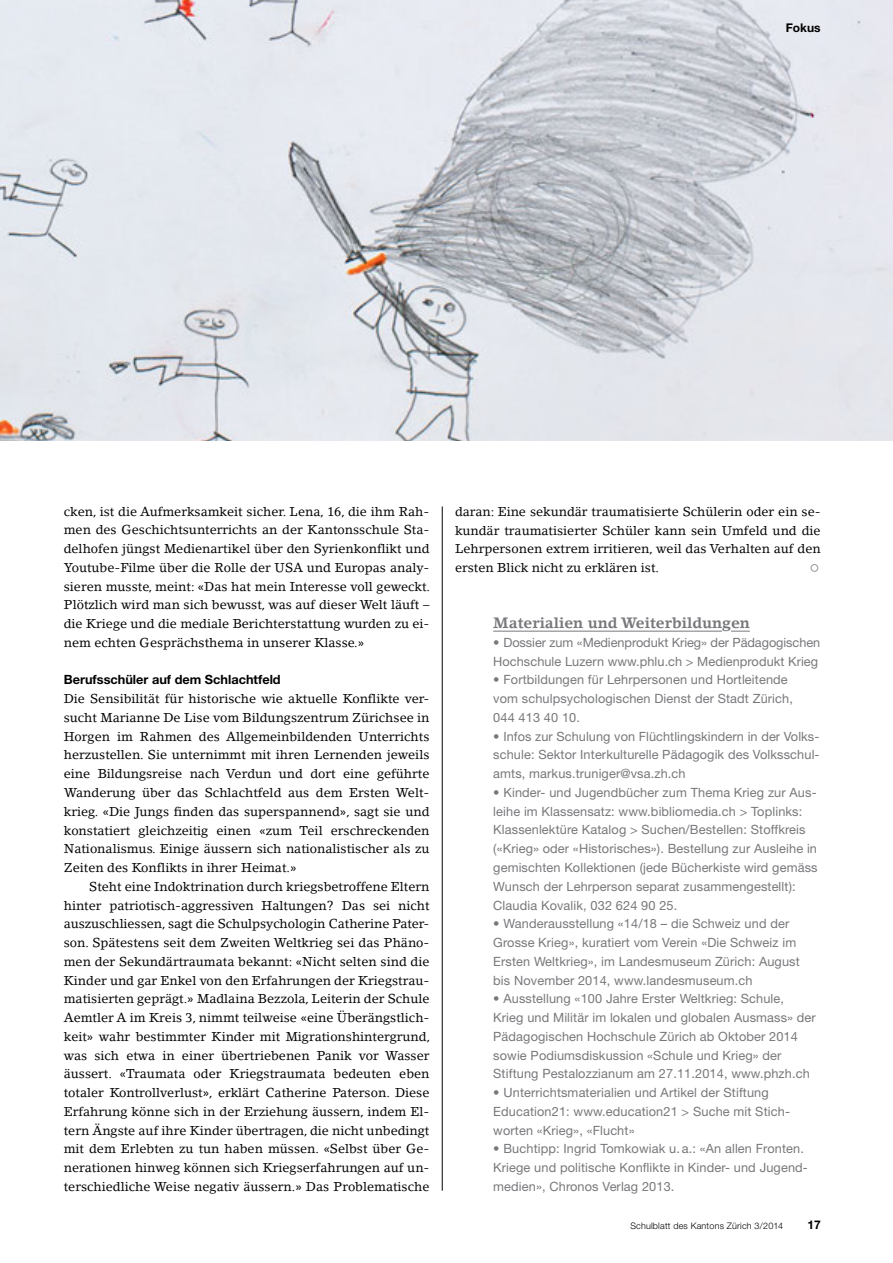
<style>
.page{position:relative;width:893px;height:1263px;background:#fff}
.page>*{position:absolute;margin:0;border:0;box-sizing:border-box;transform-origin:0 0}
.t1{font:700 15px "Lino Letter LT";color:#77787b}
.t2{font:12.75px/18.8px "Lino Letter LT";color:#000;text-align:justify}
.t3{font:12.75px/18.8px "Helvetica Neue LT Std";letter-spacing:.01em;color:#77787b}
.t4{font:700 12.75px "Helvetica Neue LT Std";color:#000}
.t5{font:700 12px "Helvetica Neue LT Std";color:#000}
.t6{font:300 9px "Helvetica Neue LT Std";letter-spacing:.02em;color:#000}
</style>
<div class="page">
<img style="left:0;top:0;width:893px;height:441px">
<hr style="left:442px;top:506px;width:1px;height:685px;background:#000">
<hr style="left:493px;top:631px;width:229px;height:1px;background:#77787b">
<svg style="left:731px;top:631px;width:19px;height:1px"></svg>
<p class="t5" style="left:786px;top:20px;width:36px">Fokus</p>
<p class="t2" style="left:64px;top:502px;width:368px">cken, ist die Aufmerksamkeit sicher. Lena, 16, die ihm Rah&shy;men des Geschichtsunterrichts an der Kantonsschule Sta&shy;delhofen jüngst Medienartikel über den Syrienkonflikt und Youtube- Filme über die Rolle der USA und Europas analy&shy;sieren musste, meint: «Das hat mein Interesse voll geweckt.<br>Plötzlich wird man sich bewusst, was auf dieser Welt läuft – die Kriege und die mediale Berichterstattung wurden zu ei&shy;nem echten Gesprächsthema in unserer Klasse.»</p>
<p class="t4" style="left:64px;top:672px;width:218px">Berufsschüler auf dem Schlachtfeld</p>
<p class="t2" style="left:64px;top:689px;width:367px">Die Sensibilität für historische wie aktuelle Konflikte ver-</p>
<p class="t2" style="left:64px;top:708px;width:367px">sucht Marianne De Lise vom Bildungszentrum Zürichsee in</p>
<p class="t2" style="left:64px;top:727px;width:367px">Horgen im Rahmen des Allgemeinbildenden Unterrichts</p>
<p class="t2" style="left:64px;top:745px;width:367px">herzustellen. Sie unternimmt mit ihren Lernenden jeweils</p>
<p class="t2" style="left:64px;top:764px;width:367px">eine Bildungsreise nach Verdun und dort eine geführte</p>
<p class="t2" style="left:64px;top:783px;width:367px">Wanderung über das Schlachtfeld aus dem Ersten Welt-</p>
<p class="t2" style="left:64px;top:802px;width:367px">krieg. «Die Jungs finden das superspannend», sagt sie und</p>
<p class="t2" style="left:64px;top:821px;width:367px">konstatiert gleichzeitig einen «zum Teil erschreckenden</p>
<p class="t2" style="left:64px;top:839px;width:367px">Nationalismus. Einige äussern sich nationalistischer als zu</p>
<p class="t2" style="left:64px;top:858px;width:234px">Zeiten des Konflikts in ihrer Heimat.»</p>
<p class="t2" style="left:89px;top:877px;width:342px">Steht eine Indoktrination durch kriegsbetroffene Eltern</p>
<p class="t2" style="left:64px;top:896px;width:367px">hinter patriotisch- aggressiven Haltungen? Das sei nicht</p>
<p class="t2" style="left:64px;top:914px;width:367px">auszuschliessen, sagt die Schulpsychologin Catherine Pater-</p>
<p class="t2" style="left:64px;top:933px;width:367px">son. Spätestens seit dem Zweiten Weltkrieg sei das Phäno-</p>
<p class="t2" style="left:64px;top:952px;width:367px">men der Sekundärtraumata bekannt: «Nicht selten sind die</p>
<p class="t2" style="left:64px;top:971px;width:367px">Kinder und gar Enkel von den Erfahrungen der Kriegstrau-</p>
<p class="t2" style="left:64px;top:989px;width:367px">matisierten geprägt.» Madlaina Bezzola, Leiterin der Schule</p>
<p class="t2" style="left:64px;top:1008px;width:367px">Aemtler A im Kreis 3, nimmt teilweise «eine Überängstlich-</p>
<p class="t2" style="left:64px;top:1027px;width:368px">keit» wahr bestimmter Kinder mit Migrationshintergrund,</p>
<p class="t2" style="left:64px;top:1046px;width:367px">was sich etwa in einer übertriebenen Panik vor Wasser</p>
<p class="t2" style="left:64px;top:1064px;width:367px">äussert. «Traumata oder Kriegstraumata bedeuten eben</p>
<p class="t2" style="left:64px;top:1083px;width:367px">totaler Kontrollverlust», erklärt Catherine Paterson. Diese</p>
<p class="t2" style="left:64px;top:1102px;width:367px">Erfahrung könne sich in der Erziehung äussern, indem El-</p>
<p class="t2" style="left:64px;top:1121px;width:367px">tern Ängste auf ihre Kinder übertragen, die nicht unbedingt</p>
<p class="t2" style="left:64px;top:1139px;width:367px">mit dem Erlebten zu tun haben müssen. «Selbst über Ge-</p>
<p class="t2" style="left:64px;top:1158px;width:367px">nerationen hinweg können sich Kriegserfahrungen auf un-</p>
<p class="t2" style="left:64px;top:1177px;width:367px">terschiedliche Weise negativ äussern.» Das Problematische</p>
<p class="t2" style="left:455px;top:502px;width:367px">daran: Eine sekundär traumatisierte Schülerin oder ein se&shy;kundär traumatisierter Schüler kann sein Umfeld und die Lehrpersonen extrem irritieren, weil das Verhalten auf den ersten Blick nicht zu erklären ist.</p>
<p class="t1" style="left:493px;top:614px;width:258px">Materialien und Weiterbildungen</p>
<p class="t3" style="left:493px;top:633px;width:328px">• Dossier zum «Medienprodukt Krieg» der Pädagogischen<br>Hochschule Luzern www.phlu.ch &gt; Medienprodukt Krieg</p>
<p class="t3" style="left:493px;top:670px;width:301px">• Fortbildungen für Lehrpersonen und Hortleitende vom schulpsychologischen Dienst der Stadt Zürich,<br>044 413 40 10.</p>
<p class="t3" style="left:493px;top:727px;width:328px">• Infos zur Schulung von Flüchtlingskindern in der Volks&shy;schule: Sektor Interkulturelle Pädagogik des Volksschul&shy;amts, markus.truniger@vsa.zh.ch</p>
<p class="t3" style="left:493px;top:783px;width:326px">• Kinder- und Jugendbücher zum Thema Krieg zur Aus&shy;leihe im Klassensatz: www.bibliomedia.ch &gt; Toplinks:<br>Klassenlektüre Katalog &gt; Suchen/Bestellen: Stoffkreis («Krieg» oder «Historisches»). Bestellung zur Ausleihe in gemischten Kollektionen (jede Bücherkiste wird gemäss Wunsch der Lehrperson separat zusammengestellt):<br>Claudia Kovalik, 032 624 90 25.</p>
<p class="t3" style="left:493px;top:914px;width:308px">• Wanderausstellung «14/18 – die Schweiz und der Grosse Krieg», kuratiert vom Verein «Die Schweiz im Ersten Weltkrieg», im Landesmuseum Zürich: August bis November 2014, www.landesmuseum.ch</p>
<p class="t3" style="left:493px;top:989px;width:324px">• Ausstellung «100 Jahre Erster Weltkrieg: Schule, Krieg und Militär im lokalen und globalen Ausmass» der Pädagogischen Hochschule Zürich ab Oktober 2014 sowie Podiumsdiskussion «Schule und Krieg» der Stiftung Pestalozzianum am 27.11.2014, www.phzh.ch</p>
<p class="t3" style="left:493px;top:1083px;width:297px">• Unterrichtsmaterialien und Artikel der Stiftung<br>Education21: www.education21 &gt; Suche mit Stich&shy;worten «Krieg», «Flucht»</p>
<p class="t3" style="left:493px;top:1139px;width:316px">• Buchtipp: Ingrid Tomkowiak u. a.: «An allen Fronten.<br>Kriege und politische Konflikte in Kinder- und Jugend&shy;medien», Chronos Verlag 2013.</p>
<p class="t6" style="left:630px;top:1220px;width:154px">Schulblatt des Kantons Zürich 3/2014</p>
<p class="t5" style="left:807px;top:1217px;width:15px">17</p>
</div>
